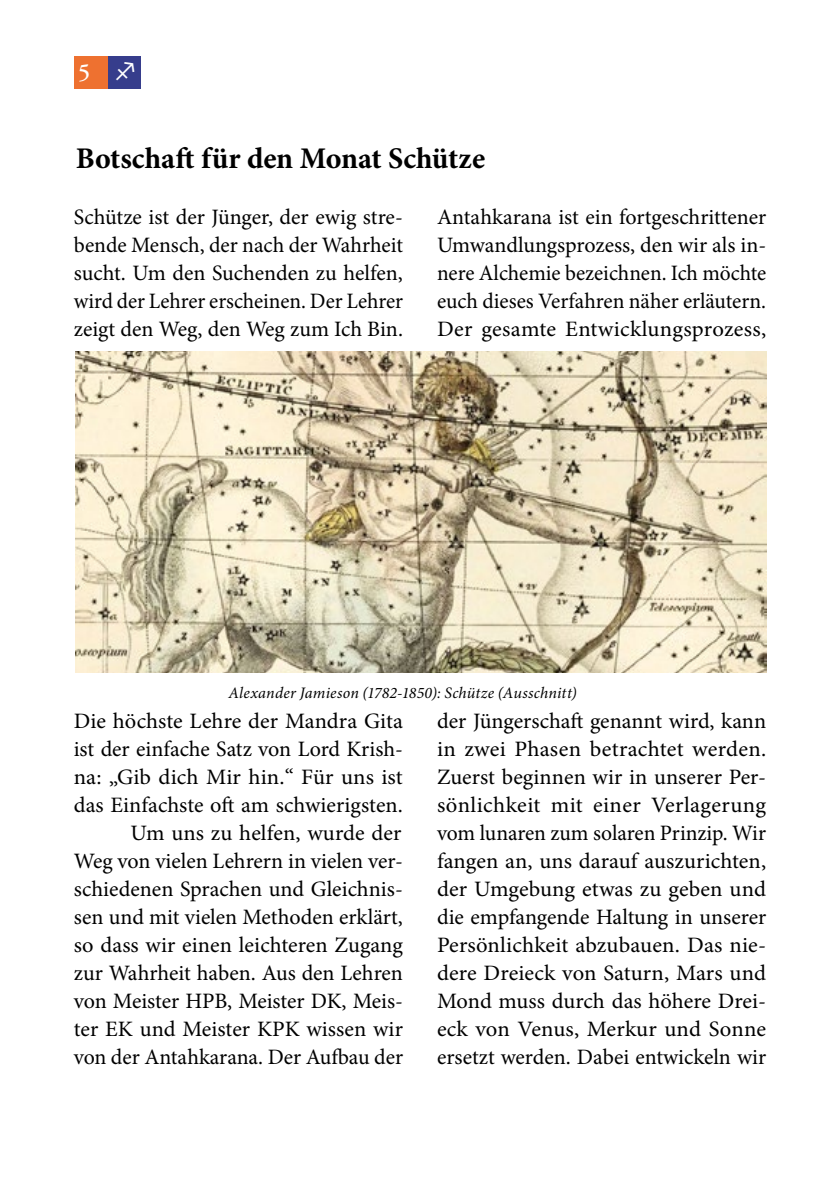
<style>
.page{position:relative;width:840px;height:1191px;background:#fff}
.page>*{position:absolute;margin:0;border:0;box-sizing:border-box;transform-origin:0 0}
.t1{font:700 30px "Minion Pro";color:#000}
.t2{font:600 24px "Adobe Garamond Pro";color:#fff}
.t3{font:22px/28px "Minion Pro";color:#000;text-align:justify}
.t4{font:italic 16px "Minion Pro";letter-spacing:.01em;color:#000}
</style>
<div class="page">
<div style="left:74px;top:56px;width:34px;height:33px;background:#ee7130"></div>
<div style="left:108px;top:56px;width:33px;height:33px;background:#363d8c"></div>
<img style="left:76px;top:351px;width:689px;height:321px">
<p class="t2" style="left:78px;top:59px;width:14px">5</p>
<h1 class="t1" style="left:76px;top:137px;width:410px">Botschaft für den Monat Schütze</h1>
<p class="t3" style="left:74px;top:203px;width:330px">Schütze ist der Jünger, der ewig stre&shy;bende Mensch, der nach der Wahrheit sucht. Um den Suchenden zu helfen, wird der Lehrer erscheinen. Der Lehrer zeigt den Weg, den Weg zum Ich Bin.</p>
<p class="t3" style="left:437px;top:203px;width:330px">Antahkarana ist ein fortgeschrittener Umwandlungsprozess, den wir als in&shy;nere Alchemie bezeichnen. Ich möchte euch dieses Verfahren näher erläutern.<br>Der gesamte Entwicklungsprozess,</p>
<p class="t4" style="left:228px;top:682px;width:349px">Alexander Jamieson (1782-1850): Schütze (Ausschnitt)</p>
<p class="t3" style="left:74px;top:707px;width:330px;text-align:right">Die höchste Lehre der Mandra Gita ist der einfache Satz von Lord Krish&shy;na: „Gib dich Mir hin.“ Für uns ist das Einfachste oft am schwierigsten.<br>Um uns zu helfen, wurde der<br>Weg von vielen Lehrern in vielen ver&shy;schiedenen Sprachen und Gleichnis&shy;sen und mit vielen Methoden erklärt, so dass wir einen leichteren Zugang zur Wahrheit haben. Aus den Lehren von Meister HPB, Meister DK, Meis&shy;ter EK und Meister KPK wissen wir von der Antahkarana. Der Aufbau der</p>
<p class="t3" style="left:437px;top:707px;width:330px">der Jüngerschaft genannt wird, kann in zwei Phasen betrachtet werden.<br>Zuerst beginnen wir in unserer Per&shy;sönlichkeit mit einer Verlagerung vom lunaren zum solaren Prinzip. Wir fangen an, uns darauf auszurichten, der Umgebung etwas zu geben und die empfangende Haltung in unserer Persönlichkeit abzubauen. Das nie&shy;dere Dreieck von Saturn, Mars und Mond muss durch das höhere Drei&shy;eck von Venus, Merkur und Sonne ersetzt werden. Dabei entwickeln wir</p>
</div>
